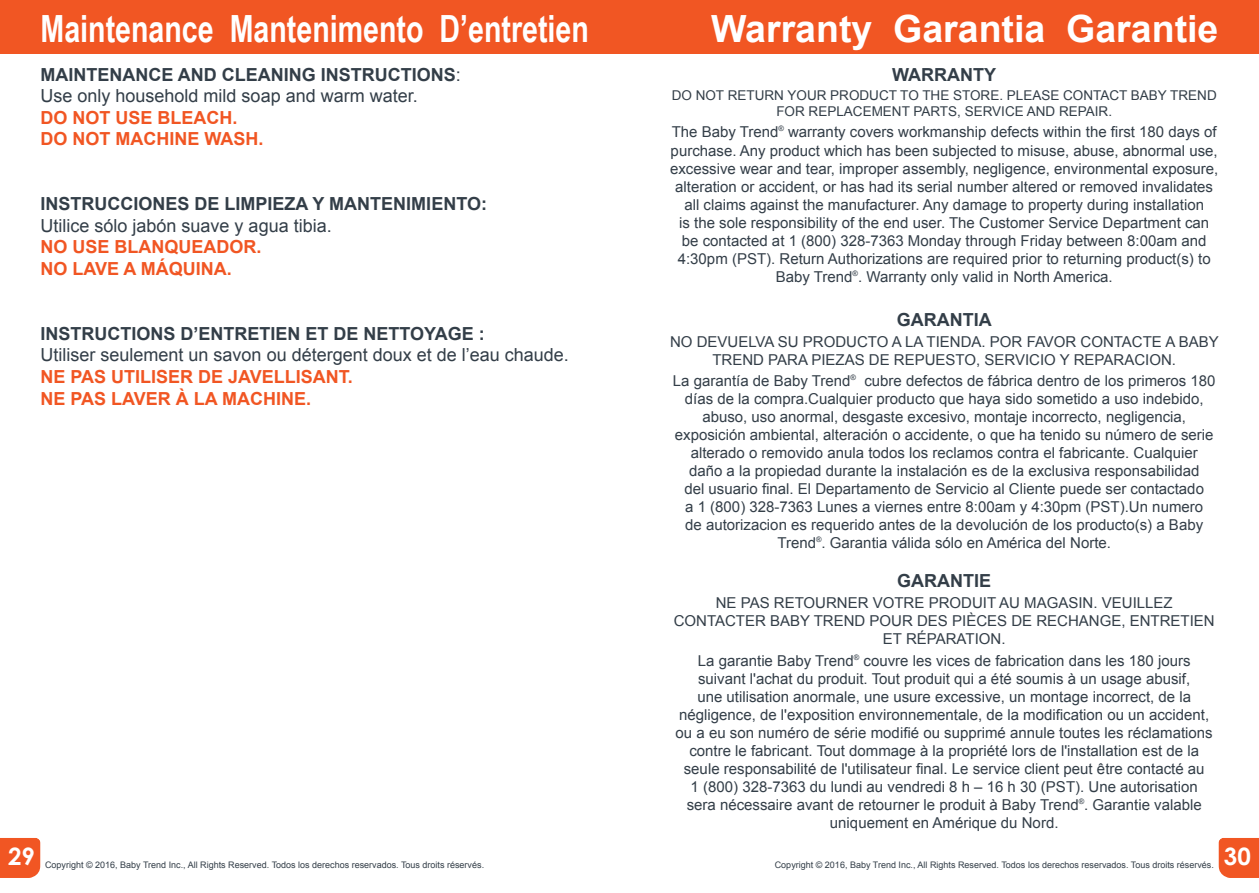
<style>
.page{position:relative;width:1259px;height:893px;background:#fff}
.page>*{position:absolute;margin:0;border:0;box-sizing:border-box;transform-origin:0 0}
.t1{font:700 37.5px "Arial Narrow";color:#fff;scale:.93 1}
.t2{font:700 37.5px "Arial";color:#fff}
.t3{font:700 24px "Century Gothic";color:#fff}
.t4{font:18px/21.6px "Arial";color:#333e48}
.t5{font:700 18px/21.6px "Arial";color:#f15623}
.t6{font:700 18px "Arial";color:#333e48}
.t7{font:15px/18px "Arial";color:#333e48;text-align:center}
.t8{font:13.5px/16.2px "Arial";color:#333e48;text-align:center}
.t9{font:9px "Arial";color:#333e48}
.s1{font-weight:700}
</style>
<div class="page">
<div style="left:1218px;top:838px;width:41px;height:40px;background:#f15623"></div>
<div style="left:629px;top:0;width:630px;height:54px;background:#f15623"></div>
<div style="left:0;top:838px;width:40px;height:40px;background:#f15623"></div>
<div style="left:0;top:0;width:629px;height:54px;background:#f15623"></div>
<h1 class="t1" style="left:40px;top:0;width:591px">Maintenance Mantenimento D’entretien</h1>
<p class="t4" style="left:40px;top:64px;width:422px"><span class="s1">MAINTENANCE AND CLEANING INSTRUCTIONS</span>:<br>Use only household mild soap and warm water.</p>
<p class="t5" style="left:40px;top:107px;width:224px">DO NOT USE BLEACH.<br>DO NOT MACHINE WASH.</p>
<p class="t6" style="left:40px;top:192px;width:448px">INSTRUCCIONES DE LIMPIEZA Y MANTENIMIENTO:</p>
<p class="t4" style="left:40px;top:215px;width:293px">Utilice sólo jabón suave y agua tibia.</p>
<p class="t5" style="left:40px;top:237px;width:223px">NO USE BLANQUEADOR.<br>NO LAVE A MÁQUINA.</p>
<p class="t6" style="left:40px;top:321px;width:446px">INSTRUCTIONS D’ENTRETIEN ET DE NETTOYAGE :</p>
<p class="t4" style="left:40px;top:344px;width:530px">Utiliser seulement un savon ou détergent doux et de l’eau chaude.</p>
<p class="t5" style="left:40px;top:366px;width:314px">NE PAS UTILISER DE JAVELLISANT.<br>NE PAS LAVER À LA MACHINE.</p>
<h2 class="t3" style="left:8px;top:842px;width:28px">29</h2>
<p class="t9" style="left:45px;top:858px;width:441px">Copyright © 2016, Baby Trend Inc., All Rights Reserved. Todos los derechos reservados. Tous droits réservés.</p>
<h1 class="t2" style="left:711px;top:3px;width:509px">Warranty Garantia Garantie</h1>
<p class="t6" style="left:892px;top:62px;width:105px">WARRANTY</p>
<p class="t8" style="left:672px;top:87px;width:546px">DO NOT RETURN YOUR PRODUCT TO THE STORE. PLEASE CONTACT BABY TREND<br>FOR REPLACEMENT PARTS, SERVICE AND REPAIR.</p>
<p class="t7" style="left:670px;top:123px;width:550px">The Baby Trend<sup>®</sup> warranty covers workmanship defects within the first 180 days of purchase. Any product which has been subjected to misuse, abuse, abnormal use, excessive wear and tear, improper assembly, negligence, environmental exposure, alteration or accident, or has had its serial number altered or removed invalidates all claims against the manufacturer. Any damage to property during installation<br>is the sole responsibility of the end user. The Customer Service Department can be contacted at 1 (800) 328-7363 Monday through Friday between 8:00am and 4:30pm (PST). Return Authorizations are required prior to returning product(s) to Baby Trend<sup>®</sup>. Warranty only valid in North America.</p>
<p class="t6" style="left:896px;top:307px;width:96px">GARANTIA</p>
<p class="t7" style="left:670px;top:333px;width:550px">NO DEVUELVA SU PRODUCTO A LA TIENDA. POR FAVOR CONTACTE A BABY<br>TREND PARA PIEZAS DE REPUESTO, SERVICIO Y REPARACION.</p>
<p class="t7" style="left:673px;top:372px;width:544px">La garantía de Baby Trend<sup>®</sup> cubre defectos de fábrica dentro de los primeros 180 días de la compra.Cualquier producto que haya sido sometido a uso indebido, abuso, uso anormal, desgaste excesivo, montaje incorrecto, negligencia, exposición ambiental, alteración o accidente, o que ha tenido su número de serie alterado o removido anula todos los reclamos contra el fabricante. Cualquier daño a la propiedad durante la instalación es de la exclusiva responsabilidad<br>del usuario final. El Departamento de Servicio al Cliente puede ser contactado<br>a 1 (800) 328-7363 Lunes a viernes entre 8:00am y 4:30pm (PST).Un numero<br>de autorizacion es requerido antes de la devolución de los producto(s) a Baby Trend<sup>®</sup>. Garantia válida sólo en América del Norte.</p>
<p class="t6" style="left:897px;top:569px;width:95px">GARANTIE</p>
<p class="t7" style="left:673px;top:594px;width:542px">NE PAS RETOURNER VOTRE PRODUIT AU MAGASIN. VEUILLEZ<br>CONTACTER BABY TREND POUR DES PIÈCES DE RECHANGE, ENTRETIEN<br>ET RÉPARATION.</p>
<p class="t7" style="left:675px;top:651px;width:538px">La garantie Baby Trend<sup>®</sup> couvre les vices de fabrication dans les 180 jours suivant l'achat du produit. Tout produit qui a été soumis à un usage abusif,<br>une utilisation anormale, une usure excessive, un montage incorrect, de la négligence, de l'exposition environnementale, de la modification ou un accident, ou a eu son numéro de série modifié ou supprimé annule toutes les réclamations contre le fabricant. Tout dommage à la propriété lors de l'installation est de la seule responsabilité de l'utilisateur final. Le service client peut être contacté au<br>1 (800) 328-7363 du lundi au vendredi 8 h – 16 h 30 (PST). Une autorisation sera nécessaire avant de retourner le produit à Baby Trend<sup>®</sup>. Garantie valable uniquement en Amérique du Nord.</p>
<p class="t9" style="left:775px;top:858px;width:441px">Copyright © 2016, Baby Trend Inc., All Rights Reserved. Todos los derechos reservados. Tous droits réservés.</p>
<h2 class="t3" style="left:1224px;top:842px;width:28px">30</h2>
</div>
